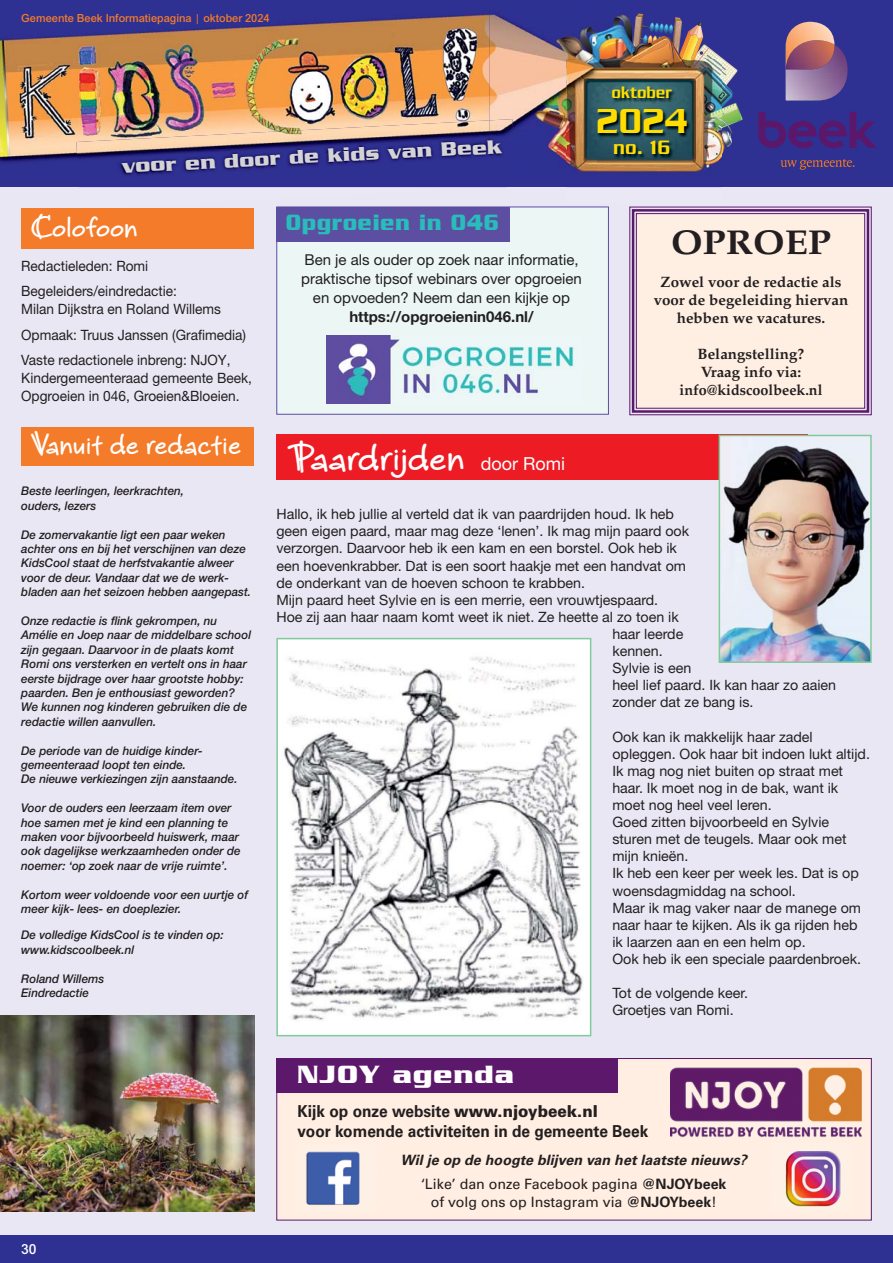
<style>
.page{position:relative;width:893px;height:1263px;background:#fff}
.page>*{position:absolute;margin:0;border:0;box-sizing:border-box;transform-origin:0 0}
.t1{font:700 39px "Bruno JB Std";color:#fff}
.t2{font:500 37.5px "Serpentine";color:#fd0;scale:.83 1}
.t3{font:700 34.5px "Palatino";color:#231f20;scale:1.1 1}
.t4{font:700 30px "Bruno JB Std";color:#fff}
.t5{font:700 27px "Serpentine";letter-spacing:.05em;color:#fff}
.t6{font:700 24px "Serpentine";letter-spacing:.05em;color:#28bcbb;scale:.82 1}
.t7{font:700 21px "Serpentine";color:#d1d3d4}
.t8{font:500 21px "Serpentine";color:#fd0;scale:.83 1}
.t9{font:500 18px "Serpentine";letter-spacing:.025em;color:#fd0;scale:.79 1}
.t10{font:700 16.5px/19.8px "Univers";color:#231f20;scale:.94 1}
.t11{font:700 15px/18.1px "Palatino";color:#231f20;text-align:center}
.t12{font:15px/19px "Helvetica Neue";color:#231f20;text-align:center}
.t13{font:700 15px "Helvetica Neue";color:#231f20}
.t14{font:500 15px "Arial";color:#fff}
.t15{font:14.25px/17.1px "Helvetica Neue";color:#231f20}
.t16{font:14.25px/25.5px "Helvetica Neue";color:#231f20;scale:.96 1}
.t17{font:italic 700 14.25px/24.6px "Univers";color:#231f20;text-align:center}
.t18{font:14.25px "Univers";color:#231f20}
.t19{font:italic 500 12px/14.4px "Helvetica Neue";color:#231f20}
.t20{font:500 12px "Arial";color:#f47b29}
.s1{font-family:"Helvetica Neue";font-weight:400;font-size:18px}
.s2{font-weight:900}
.s3{font-weight:400;font-style:normal}
.s4{font-style:normal}
.s5{font-weight:700}
</style>
<div class="page">
<div style="left:0;top:1px;width:893px;height:1239px;background:#e9e7f4"></div>
<div style="left:277px;top:207px;width:331px;height:207px;background:#ebf6f5"></div>
<div style="left:276px;top:207px;width:333px;height:208px;border:1px solid #5c4ea1"></div>
<img style="left:326px;top:335px;width:248px;height:68px">
<div style="left:276px;top:207px;width:234px;height:34px;background:#5c4ea1"></div>
<div style="left:0;top:0;width:893px;height:187px;background:#2e3092"></div>
<img style="left:631px;top:14px;width:111px;height:149px">
<img style="left:547px;top:136px;width:46px;height:41px">
<img style="left:593px;top:14px;width:38px;height:46px">
<img style="left:0;top:14px;width:490px;height:149px">
<img style="left:490px;top:13px;width:103px;height:123px">
<img style="left:77px;top:159px;width:413px;height:17px">
<img style="left:490px;top:137px;width:13px;height:20px">
<img style="left:76px;top:120px;width:414px;height:39px">
<img style="left:490px;top:119px;width:23px;height:18px">
<div style="left:0;top:1235px;width:893px;height:28px;background:#2e3092"></div>
<svg style="left:781px;top:159px;width:73px;height:11px"></svg>
<img style="left:786px;top:45px;width:62px;height:56px">
<img style="left:786px;top:22px;width:48px;height:47px">
<svg style="left:758px;top:112px;width:119px;height:36px"></svg>
<div style="left:21px;top:208px;width:233px;height:41px;background:#f47b29"></div>
<div style="left:21px;top:427px;width:233px;height:38px;background:#f47b29"></div>
<div style="left:277px;top:1059px;width:594px;height:161px;background:#ffeee1"></div>
<div style="left:276px;top:1058px;width:596px;height:162px;border:1px solid #5c186a"></div>
<img style="left:670px;top:1067px;width:192px;height:70px">
<img style="left:306px;top:1151px;width:54px;height:54px">
<div style="left:276px;top:1058px;width:342px;height:34px;background:#5c186a"></div>
<img style="left:785px;top:1151px;width:56px;height:56px">
<div style="left:637px;top:214px;width:227px;height:194px;background:#ffefe3"></div>
<div style="left:629px;top:207px;width:243px;height:208px;border:1px solid #5c186a"></div>
<div style="left:632px;top:209px;width:237px;height:204px;border:2px solid #5c186a"></div>
<div style="left:636px;top:213px;width:229px;height:196px;border:1px solid #5c186a"></div>
<img style="left:593px;top:60px;width:128px;height:113px">
<img style="left:567px;top:60px;width:30px;height:73px">
<div style="left:276px;top:435px;width:532px;height:45px;background:#ed1c24"></div>
<img style="left:722px;top:438px;width:147px;height:222px">
<div style="left:719px;top:435px;width:153px;height:228px;border:2px solid #81ca9c"></div>
<img style="left:279px;top:647px;width:309px;height:386px">
<div style="left:276px;top:638px;width:315px;height:398px;border:2px solid #81ca9c"></div>
<img style="left:0;top:1015px;width:254px;height:197px">
<p class="t20" style="left:21px;top:14px;width:250px">Gemeente Beek Informatiepagina | oktober 2024</p>
<h3 class="t7" style="left:122px;top:159px;width:382px;rotate:-3deg">voor en door de kids van Beek</h3>
<h3 class="t4" style="left:31px;top:216px;width:108px">Colofoon</h3>
<p class="t16" style="left:21px;top:254px;width:164px">Redactieleden: Romi<br>Begeleiders/eindredactie:</p>
<p class="t16" style="left:21px;top:298px;width:236px">Milan Dijkstra en Roland Willems<br>Opmaak: Truus Janssen (Grafimedia)<br>Vaste redactionele inbreng: NJOY,</p>
<p class="t16" style="left:21px;top:371px;width:242px;line-height:18px">Kindergemeenteraad gemeente Beek,<br>Opgroeien in 046, Groeien&amp;Bloeien.</p>
<h3 class="t6" style="left:286px;top:215px;width:261px">Opgroeien in 046</h3>
<p class="t12" style="left:301px;top:251px;width:282px">Ben je als ouder op zoek naar informatie, praktische tipsof webinars over opgroeien en opvoeden? Neem dan een kijkje op</p>
<p class="t13" style="left:349px;top:311px;width:186px">https://opgroeienin046.nl/</p>
<h3 class="t9" style="left:612px;top:87px;width:78px">oktober</h3>
<h2 class="t2" style="left:597px;top:109px;width:111px">2024</h2>
<h3 class="t8" style="left:614px;top:140px;width:69px">no. 16</h3>
<h3 class="t3" style="left:671px;top:229px;width:147px">OPROEP</h3>
<p class="t11" style="left:654px;top:274px;width:196px">Zowel voor de redactie als voor de begeleiding hiervan hebben we vacatures.</p>
<p class="t11" style="left:679px;top:347px;width:144px">Belangstelling?<br>Vraag info via: info@kidscoolbeek.nl</p>
<h3 class="t4" style="left:31px;top:433px;width:212px">Vanuit de redactie</h3>
<p class="t19" style="left:21px;top:485px;width:164px">Beste leerlingen, leerkrachten, ouders, lezers</p>
<p class="t19" style="left:21px;top:528px;width:231px">De zomervakantie ligt een paar weken achter ons en bij het verschijnen van deze KidsCool staat de herfstvakantie alweer voor de deur. Vandaar dat we de werk&shy;bladen aan het seizoen hebben aangepast.</p>
<p class="t19" style="left:21px;top:615px;width:231px">Onze redactie is flink gekrompen, nu Amélie en Joep naar de middelbare school zijn gegaan. Daarvoor in de plaats komt Romi ons versterken en vertelt ons in haar eerste bijdrage over haar grootste hobby: paarden. Ben je enthousiast geworden?<br>We kunnen nog kinderen gebruiken die de redactie willen aanvullen.</p>
<p class="t19" style="left:21px;top:744px;width:218px">De periode van de huidige kinder&shy;gemeenteraad loopt ten einde.<br>De nieuwe verkiezingen zijn aanstaande.</p>
<p class="t19" style="left:21px;top:802px;width:221px">Voor de ouders een leerzaam item over hoe samen met je kind een planning te maken voor bijvoorbeeld huiswerk, maar ook dagelijkse werkzaamheden onder de noemer: ‘op zoek naar de vrije ruimte’.</p>
<p class="t19" style="left:21px;top:888px;width:228px">Kortom weer voldoende voor een uurtje of meer kijk- lees- en doeplezier.</p>
<p class="t19" style="left:21px;top:929px;width:204px">De volledige KidsCool is te vinden op: www.kidscoolbeek.nl</p>
<p class="t19" style="left:21px;top:972px;width:85px">Roland Willems<br>Eindredactie</p>
<p class="t14" style="left:21px;top:1244px;width:17px">30</p>
<h1 class="t1" style="left:290px;top:444px;width:277px">Paardrijden <span class="s1">door Romi</span></h1>
<p class="t15" style="left:276px;top:507px;width:399px">Hallo, ik heb jullie al verteld dat ik van paardrijden houd. Ik heb</p>
<p class="t15" style="left:276px;top:524px;width:414px">geen eigen paard, maar mag deze ‘lenen’. Ik mag mijn paard ook</p>
<p class="t15" style="left:276px;top:541px;width:402px">verzorgen. Daarvoor heb ik een kam en een borstel. Ook heb ik</p>
<p class="t15" style="left:276px;top:558px;width:411px">een hoevenkrabber. Dat is een soort haakje met een handvat om</p>
<p class="t15" style="left:276px;top:575px;width:310px">de onderkant van de hoeven schoon te krabben.</p>
<p class="t15" style="left:276px;top:592px;width:383px">Mijn paard heet Sylvie en is een merrie, een vrouwtjespaard.</p>
<p class="t15" style="left:276px;top:610px;width:404px">Hoe zij aan haar naam komt weet ik niet. Ze heette al zo toen ik</p>
<p class="t15" style="left:612px;top:627px;width:72px">haar leerde</p>
<p class="t15" style="left:612px;top:644px;width:52px">kennen.</p>
<p class="t15" style="left:612px;top:661px;width:80px">Sylvie is een</p>
<p class="t15" style="left:612px;top:678px;width:225px">heel lief paard. Ik kan haar zo aaien</p>
<p class="t15" style="left:612px;top:695px;width:143px">zonder dat ze bang is.</p>
<p class="t15" style="left:612px;top:729px;width:259px">Ook kan ik makkelijk haar zadel opleggen. Ook haar bit indoen lukt altijd.<br>Ik mag nog niet buiten op straat met haar. Ik moet nog in de bak, want ik moet nog heel veel leren.<br>Goed zitten bijvoorbeeld en Sylvie sturen met de teugels. Maar ook met mijn knieën.<br>Ik heb een keer per week les. Dat is op woensdagmiddag na school.<br>Maar ik mag vaker naar de manege om naar haar te kijken. Als ik ga rijden heb ik laarzen aan en een helm op.<br>Ook heb ik een speciale paardenbroek.</p>
<p class="t15" style="left:612px;top:986px;width:137px">Tot de volgende keer.<br>Groetjes van Romi.</p>
<h3 class="t5" style="left:297px;top:1065px;width:218px">NJOY agenda</h3>
<h3 class="t10" style="left:298px;top:1103px;width:375px">Kijk op onze website <span class="s2">www.njoybeek.nl<br></span>voor komende activiteiten in de gemeente Beek</h3>
<p class="t17" style="left:400px;top:1149px;width:351px">Wil je op de hoogte blijven van het laatste nieuws? <span class="s3">‘Like’ dan onze Facebook pagina</span> <span class="s4">@NJOYbeek</span></p>
<p class="t18" style="left:431px;top:1196px;width:288px">of volg ons op Instagram via <span class="s5">@NJOYbeek</span>!</p>
</div>
